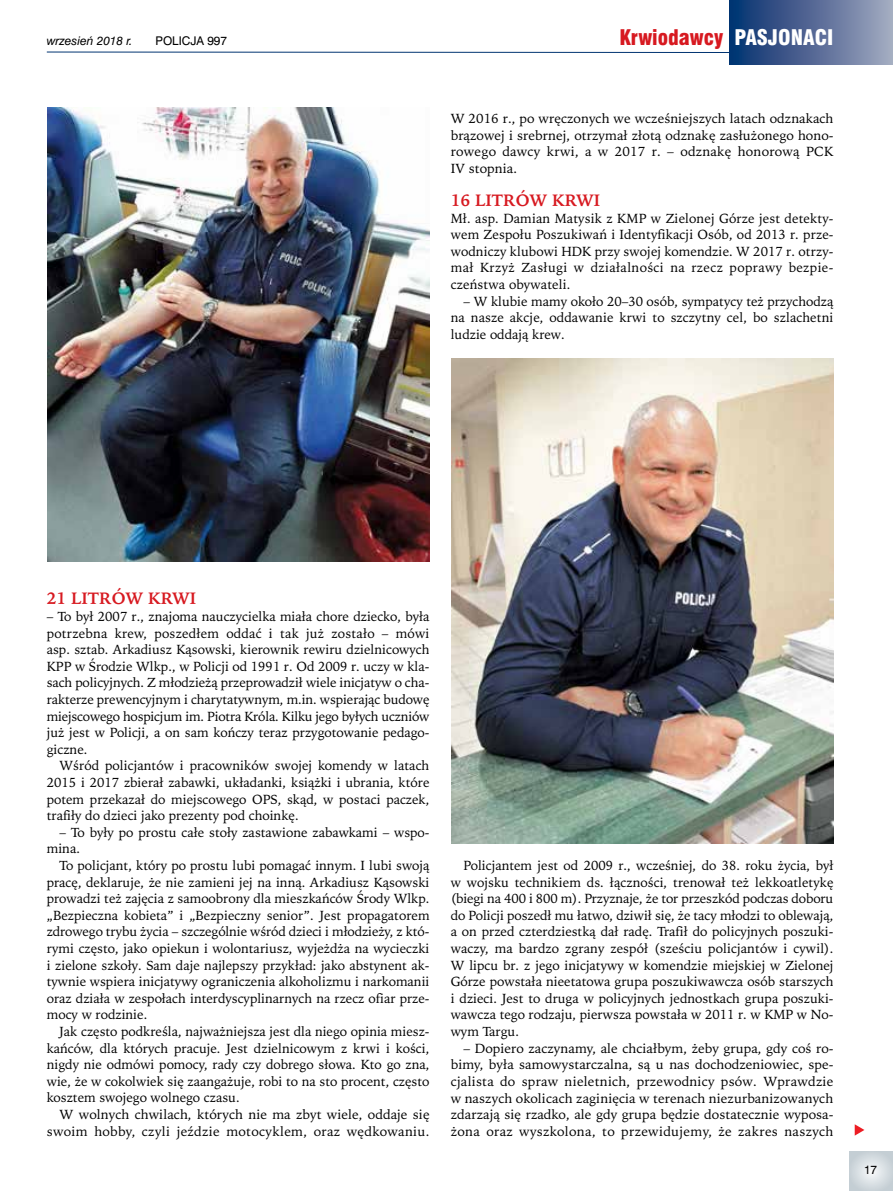
<style>
.page{position:relative;width:893px;height:1191px;background:#fff}
.page>*{position:absolute;margin:0;border:0;box-sizing:border-box;transform-origin:0 0}
.t1{font:21px "Swis 721 Blk Cn EU";color:#d71920}
.t2{font:700 16.5px "Iowan Old Style";color:#d71920}
.t3{font:13.2px/16.6px "Iowan Old Style";color:#000;text-align:justify}
.t4{font:13.2px/16.6px "Iowan Old Style";letter-spacing:.025em;color:#000;text-align:right}
.t5{font:12px "Swis 721 EU Italic";color:#000}
.t6{font:12px "Swis 721 EU Normal";color:#000}
.s1{color:#fff}
</style>
<div class="page">
<svg style="left:46px;top:51px;width:683px;height:2px"></svg>
<div style="left:729px;top:0;width:164px;height:64px;background:linear-gradient(to right,#022d6e,#a3a7be)"></div>
<svg style="left:849px;top:1151px;width:44px;height:40px;background:#d3dadf"></svg>
<img style="left:47px;top:107px;width:382px;height:454px">
<img style="left:451px;top:358px;width:382px;height:486px">
<svg style="left:855px;top:1124px;width:9px;height:11px"></svg>
<p class="t5" style="left:47px;top:33px;width:87px">wrzesień 2018 r.</p>
<p class="t6" style="left:155px;top:33px;width:73px">POLICJA 997</p>
<h1 class="t1" style="left:619px;top:24px;width:216px">Krwiodawcy <span class="s1">PASJONACI</span></h1>
<p class="t3" style="left:451px;top:110px;width:384px">W 2016 r., po wręczonych we wcześniejszych latach odznakach brązowej i srebrnej, otrzymał złotą odznakę zasłużonego hono&shy;rowego dawcy krwi, a w 2017 r. – odznakę honorową PCK IV stopnia.</p>
<p class="t2" style="left:451px;top:191px;width:151px">16 LITRÓW KRWI</p>
<p class="t3" style="left:451px;top:210px;width:384px">Mł. asp. Damian Matysik z KMP w Zielonej Górze jest detekty&shy;wem Zespołu Poszukiwań i Identyfikacji Osób, od 2013 r. prze&shy;wodniczy klubowi HDK przy swojej komendzie. W 2017 r. otrzy&shy;mał Krzyż Zasługi w działalności na rzecz poprawy bezpie&shy;czeństwa obywateli.</p>
<p class="t3" style="left:451px;top:293px;width:384px;text-indent:13px">– W klubie mamy około 20–30 osób, sympatycy też przychodzą na nasze akcje, oddawanie krwi to szczytny cel, bo szlachetni ludzie oddają krew.</p>
<p class="t2" style="left:47px;top:589px;width:151px">21 LITRÓW KRWI</p>
<p class="t3" style="left:47px;top:608px;width:384px">– To był 2007 r., znajoma nauczycielka miała chore dziecko, była potrzebna krew, poszedłem oddać i tak już zostało – mówi asp. sztab. Arkadiusz Kąsowski, kierownik rewiru dzielnicowych KPP w Środzie Wlkp., w Policji od 1991 r. Od 2009 r. uczy w kla&shy;sach policyjnych. Z młodzieżą przeprowadził wiele inicjatyw o cha&shy;rakterze prewencyjnym i charytatywnym, m.in. wspierając budowę miejscowego hospicjum im. Piotra Króla. Kilku jego byłych uczniów już jest w Policji, a on sam kończy teraz przygotowanie pedago&shy;giczne.</p>
<p class="t3" style="left:47px;top:757px;width:384px;text-indent:13px">Wśród policjantów i pracowników swojej komendy w latach 2015 i 2017 zbierał zabawki, układanki, książki i ubrania, które potem przekazał do miejscowego OPS, skąd, w postaci paczek, trafiły do dzieci jako prezenty pod choinkę.</p>
<p class="t3" style="left:47px;top:824px;width:384px;text-indent:13px">– To były po prostu całe stoły zastawione zabawkami – wspo&shy;mina.</p>
<p class="t3" style="left:47px;top:857px;width:384px;text-indent:13px">To policjant, który po prostu lubi pomagać innym. I lubi swoją pracę, deklaruje, że nie zamieni jej na inną. Arkadiusz Kąsowski prowadzi też zajęcia z samoobrony dla mieszkańców Środy Wlkp. „Bezpieczna kobieta” i „Bezpieczny senior”. Jest propagatorem zdrowego trybu życia – szczególnie wśród dzieci i młodzieży, z któ&shy;rymi często, jako opiekun i wolontariusz, wyjeżdża na wycieczki i zielone szkoły. Sam daje najlepszy przykład: jako abstynent ak&shy;tywnie wspiera inicjatywy ograniczenia alkoholizmu i narkomanii oraz działa w zespołach interdyscyplinarnych na rzecz ofiar prze&shy;mocy w rodzinie.</p>
<p class="t3" style="left:47px;top:1023px;width:384px;text-indent:13px">Jak często podkreśla, najważniejsza jest dla niego opinia miesz&shy;kańców, dla których pracuje. Jest dzielnicowym z krwi i kości, nigdy nie odmówi pomocy, rady czy dobrego słowa. Kto go zna, wie, że w cokolwiek się zaangażuje, robi to na sto procent, często kosztem swojego wolnego czasu.</p>
<p class="t4" style="left:47px;top:1106px;width:384px">W wolnych chwilach, których nie ma zbyt wiele, oddaje się swoim hobby, czyli jeździe motocyklem, oraz wędkowaniu.</p>
<p class="t3" style="left:451px;top:857px;width:384px;text-indent:13px">Policjantem jest od 2009 r., wcześniej, do 38. roku życia, był w wojsku technikiem ds. łączności, trenował też lekkoatletykę (biegi na 400 i 800 m). Przyznaje, że tor przeszkód podczas doboru do Policji poszedł mu łatwo, dziwił się, że tacy młodzi to oblewają, a on przed czterdziestką dał radę. Trafił do policyjnych poszuki&shy;waczy, ma bardzo zgrany zespół (sześciu policjantów i cywil).<br>W lipcu br. z jego inicjatywy w komendzie miejskiej w Zielonej Górze powstała nieetatowa grupa poszukiwawcza osób starszych i dzieci. Jest to druga w policyjnych jednostkach grupa poszuki&shy;wawcza tego rodzaju, pierwsza powstała w 2011 r. w KMP w No&shy;wym Targu.</p>
<p class="t3" style="left:451px;top:1039px;width:384px;text-indent:13px">– Dopiero zaczynamy, ale chciałbym, żeby grupa, gdy coś ro&shy;bimy, była samowystarczalna, są u nas dochodzeniowiec, spe&shy;cjalista do spraw nieletnich, przewodnicy psów. Wprawdzie w naszych okolicach zaginięcia w terenach niezurbanizowanych zdarzają się rzadko, ale gdy grupa będzie dostatecznie wyposa&shy;żona oraz wyszkolona, to przewidujemy, że zakres naszych</p>
<p class="t6" style="left:864px;top:1162px;width:15px">17</p>
</div>
